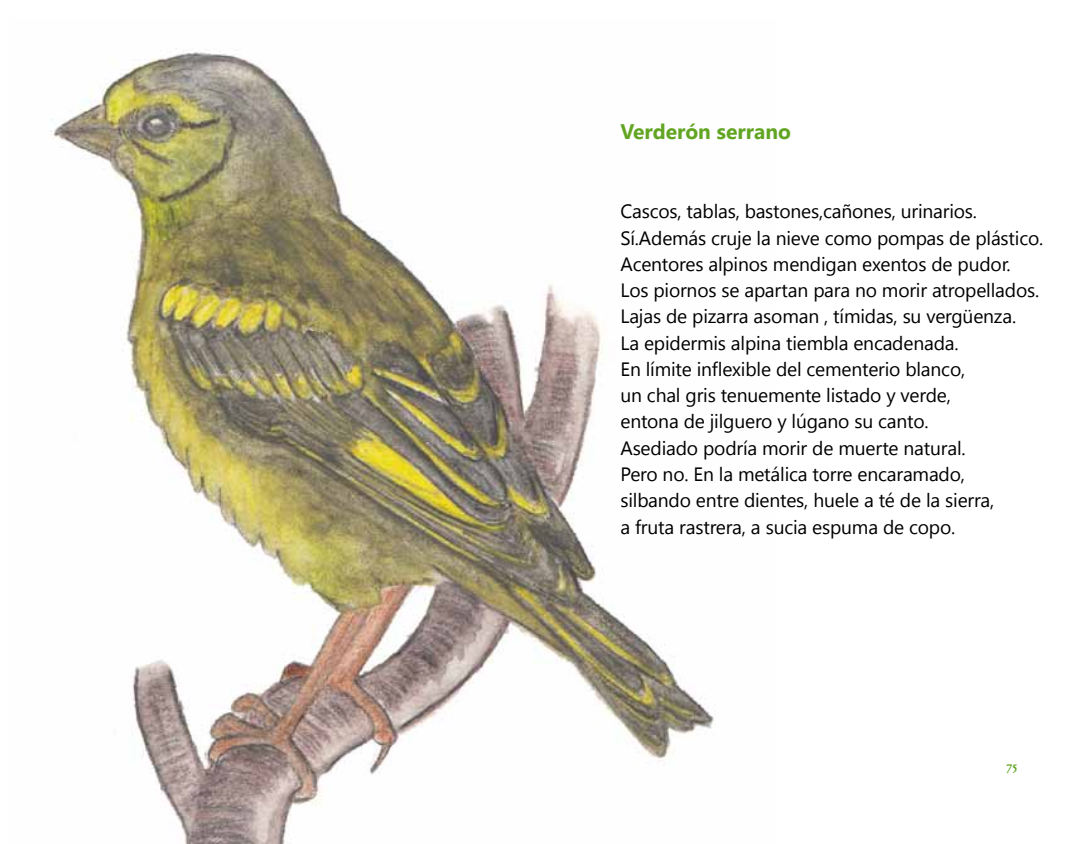
<style>
.page{position:relative;width:1092px;height:844px;background:#fff}
.page>*{position:absolute;margin:0;border:0;box-sizing:border-box;transform-origin:0 0}
.t1{font:700 21px "Segoe UI";color:#62a522}
.t2{font:19.25px/26.2px "Segoe UI";letter-spacing:-.01em;color:#000}
.t3{font:14px "Roman Antique";color:#62a522}
</style>
<div class="page">
<img style="left:50px;top:51px;width:665px;height:792px">
<p class="t1" style="left:620px;top:117px;width:172px">Verderón serrano</p>
<p class="t2" style="left:620px;top:197px;width:424px">Cascos, tablas, bastones,cañones, urinarios.<br>Sí.Además cruje la nieve como pompas de plástico.<br>Acentores alpinos mendigan exentos de pudor.<br>Los piornos se apartan para no morir atropellados.<br>Lajas de pizarra asoman , tímidas, su vergüenza.<br>La epidermis alpina tiembla encadenada.<br>En límite inflexible del cementerio blanco,<br>un chal gris tenuemente listado y verde,<br>entona de jilguero y lúgano su canto.<br>Asediado podría morir de muerte natural.<br>Pero no. En la metálica torre encaramado,<br>silbando entre dientes, huele a té de la sierra,<br>a fruta rastrera, a sucia espuma de copo.</p>
<p class="t3" style="left:1006px;top:757px;width:12px">75</p>
</div>
